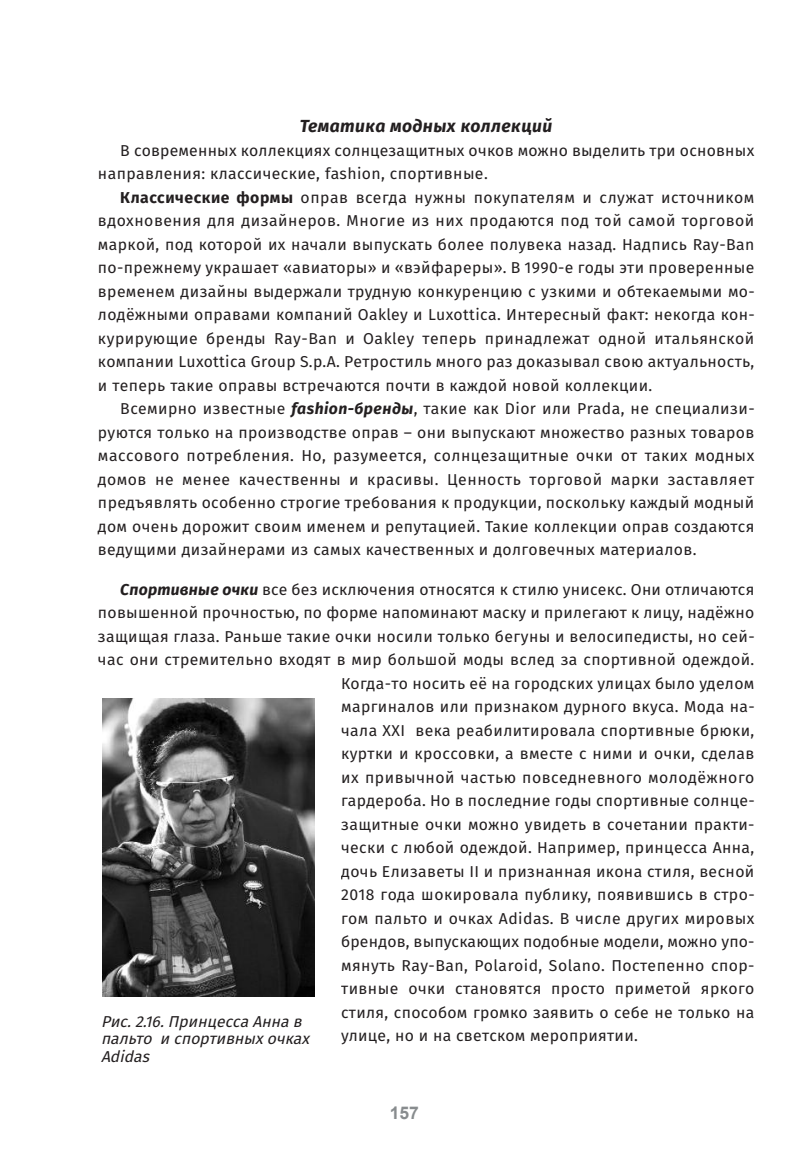
<style>
.page{position:relative;width:804px;height:1156px;background:#fff}
.page>*{position:absolute;margin:0;border:0;box-sizing:border-box;transform-origin:0 0}
.t1{font:italic 700 17.5px "Fira Sans";letter-spacing:.025em;color:#231f20}
.t2{font:700 17.5px "Arial";color:#888c8e}
.t3{font:15.75px/23.4px "Fira Sans";letter-spacing:.025em;color:#231f20;text-align:justify}
.t4{font:italic 15.75px/17.5px "Fira Sans";color:#231f20}
.s1{font-weight:700}
.s2{font-weight:700;font-style:italic}
</style>
<div class="page">
<img style="left:103px;top:698px;width:211px;height:298px">
<p class="t1" style="left:300px;top:119px;width:254px">Тематика модных коллекций</p>
<p class="t3" style="left:98px;top:140px;width:658px;text-indent:22px">В современных коллекциях солнцезащитных очков можно выделить три основных направления: классические, fashion, спортивные.</p>
<p class="t3" style="left:98px;top:187px;width:658px;text-indent:22px"><span class="s1">Классические формы</span> оправ всегда нужны покупателям и служат источником вдохновения для дизайнеров. Многие из них продаются под той самой торговой маркой, под которой их начали выпускать более полувека назад. Надпись Ray-Ban по-прежнему украшает «авиаторы» и «вэйфареры». В 1990-е годы эти проверенные временем дизайны выдержали трудную конкуренцию с узкими и обтекаемыми мо&shy;лодёжными оправами компаний Oakley и Luxottica. Интересный факт: некогда кон&shy;курирующие бренды Ray-Ban и Oakley теперь принадлежат одной итальянской компании Luxottica Group S.p.A. Ретростиль много раз доказывал свою актуальность, и теперь такие оправы встречаются почти в каждой новой коллекции.</p>
<p class="t3" style="left:98px;top:398px;width:658px;text-indent:22px">Всемирно известные <span class="s2">fashion-бренды</span>, такие как Dior или Prada, не специализи&shy;руются только на производстве оправ – они выпускают множество разных товаров массового потребления. Но, разумеется, солнцезащитные очки от таких модных домов не менее качественны и красивы. Ценность торговой марки заставляет предъявлять особенно строгие требования к продукции, поскольку каждый модный дом очень дорожит своим именем и репутацией. Такие коллекции оправ создаются ведущими дизайнерами из самых качественных и долговечных материалов.</p>
<p class="t3" style="left:120px;top:579px;width:635px"><span class="s2">Спортивные очки</span> все без исключения относятся к стилю унисекс. Они отличаются</p>
<p class="t3" style="left:98px;top:602px;width:658px">повышенной прочностью, по форме напоминают маску и прилегают к лицу, надёжно</p>
<p class="t3" style="left:98px;top:626px;width:658px">защищая глаза. Раньше такие очки носили только бегуны и велосипедисты, но сей-</p>
<p class="t3" style="left:98px;top:649px;width:658px">час они стремительно входят в мир большой моды вслед за спортивной одеждой.</p>
<p class="t3" style="left:341px;top:673px;width:415px">Когда-то носить её на городских улицах было уделом</p>
<p class="t3" style="left:341px;top:696px;width:415px">маргиналов или признаком дурного вкуса. Мода на-</p>
<p class="t3" style="left:341px;top:720px;width:415px">чала XXI века реабилитировала спортивные брюки,</p>
<p class="t3" style="left:341px;top:743px;width:415px">куртки и кроссовки, а вместе с ними и очки, сделав</p>
<p class="t3" style="left:341px;top:767px;width:415px">их привычной частью повседневного молодёжного</p>
<p class="t3" style="left:341px;top:790px;width:415px">гардероба. Но в последние годы спортивные солнце-</p>
<p class="t3" style="left:341px;top:814px;width:415px">защитные очки можно увидеть в сочетании практи-</p>
<p class="t3" style="left:341px;top:837px;width:415px">чески с любой одеждой. Например, принцесса Анна,</p>
<p class="t3" style="left:341px;top:861px;width:415px">дочь Елизаветы II и признанная икона стиля, весной</p>
<p class="t3" style="left:341px;top:884px;width:415px">2018 года шокировала публику, появившись в стро-</p>
<p class="t3" style="left:341px;top:908px;width:415px">гом пальто и очках Adidas. В числе других мировых</p>
<p class="t3" style="left:341px;top:931px;width:415px">брендов, выпускающих подобные модели, можно упо-</p>
<p class="t3" style="left:341px;top:955px;width:415px">мянуть Ray-Ban, Polaroid, Solano. Постепенно спор-</p>
<p class="t3" style="left:341px;top:978px;width:415px">тивные очки становятся просто приметой яркого</p>
<p class="t3" style="left:341px;top:1002px;width:415px">стиля, способом громко заявить о себе не только на</p>
<p class="t3" style="left:341px;top:1025px;width:298px">улице, но и на светском мероприятии.</p>
<p class="t4" style="left:101px;top:1013px;width:213px">Рис. 2.16. Принцесса Анна в пальто и спортивных очках<br>Adidas</p>
<p class="t2" style="left:390px;top:1103px;width:31px">157</p>
</div>
